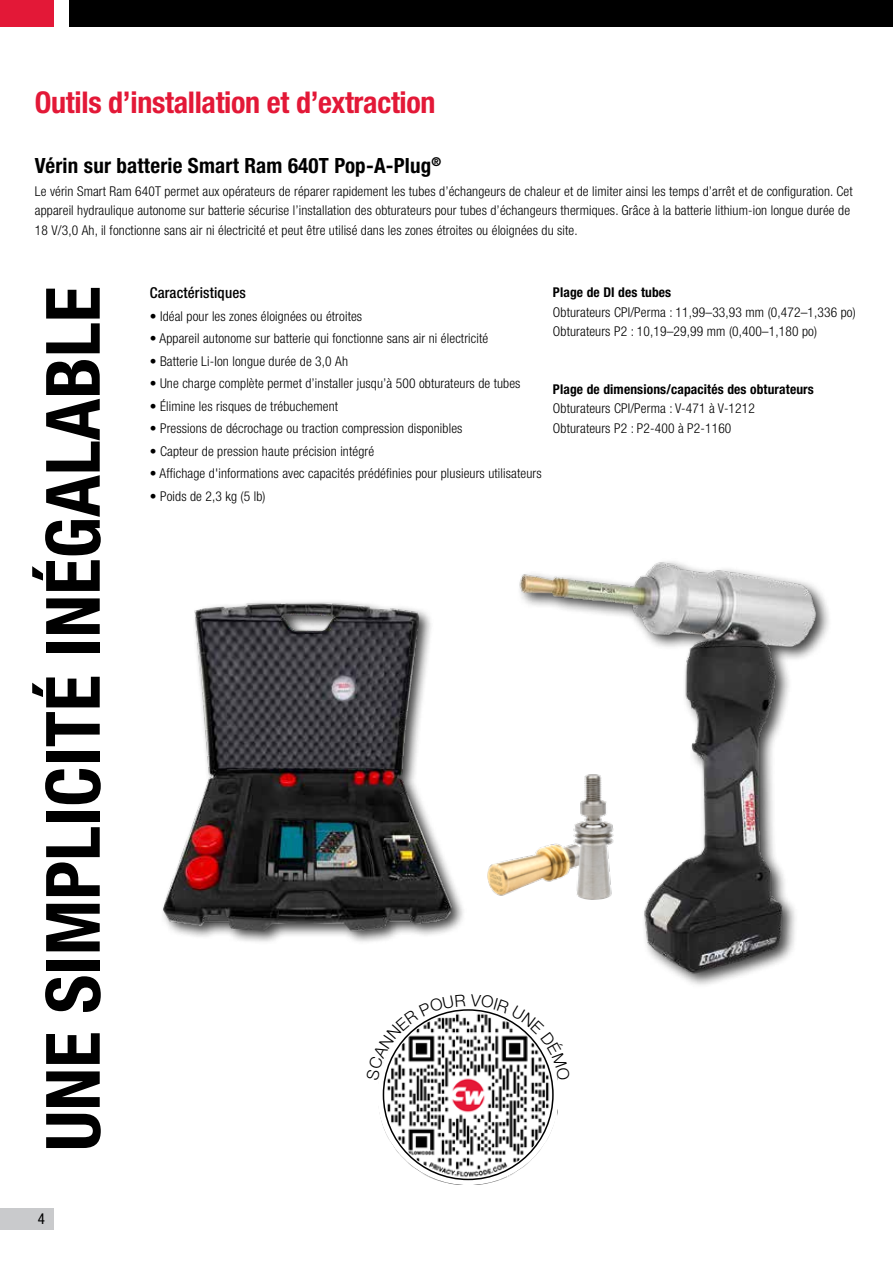
<style>
.page{position:relative;width:893px;height:1263px;background:#fff}
.page>*{position:absolute;margin:0;border:0;box-sizing:border-box;transform-origin:0 0}
.t1{font:700 condensed 75px "Helvetica Neue LT Std";color:#000}
.t2{font:700 condensed 30px "Helvetica Neue LT Std";letter-spacing:-.01em;color:#e31837}
.t3{font:700 condensed 21px "Helvetica Neue LT Std";letter-spacing:.01em;color:#000}
.t4{font:500 condensed 15px "Helvetica Neue LT Std";letter-spacing:.01em;color:#000}
.t5{font:condensed 15px "Helvetica Neue LT Std";color:#000}
.t6{font:300 condensed 13.5px/19.5px "Helvetica Neue LT Std";letter-spacing:.01em;color:#000}
.t7{font:700 condensed 13.5px "Helvetica Neue LT Std";letter-spacing:.01em;color:#000}
</style>
<div class="page">
<div style="left:0;top:1208px;width:54px;height:21px;background:#c9cacc"></div>
<div style="left:70px;top:0;width:823px;height:27px;background:#000"></div>
<div style="left:0;top:0;width:54px;height:27px;background:#e31837"></div>
<img style="left:519px;top:561px;width:310px;height:420px">
<img style="left:163px;top:602px;width:299px;height:340px">
<img style="left:382px;top:1017px;width:176px;height:167px">
<div style="left:377px;top:1004px;width:182px;height:181px;border:8px solid #fff;border-radius:50%"></div>
<img style="left:487px;top:772px;width:129px;height:129px">
<svg style="left:378px;top:1004px;width:87px;height:76px"></svg>
<svg style="left:471px;top:1004px;width:87px;height:76px"></svg>
<h2 class="t2" style="left:35px;top:84px;width:402px">Outils d’installation et d’extraction</h2>
<h3 class="t3" style="left:35px;top:153px;width:408px">Vérin sur batterie Smart Ram 640T Pop-A-Plug<sup>®</sup></h3>
<p class="t6" style="left:35px;top:181px;width:819px">Le vérin Smart Ram 640T permet aux opérateurs de réparer rapidement les tubes d’échangeurs de chaleur et de limiter ainsi les temps d’arrêt et de configuration. Cet appareil hydraulique autonome sur batterie sécurise l’installation des obturateurs pour tubes d’échangeurs thermiques. Grâce à la batterie lithium-ion longue durée de<br>18 V/3,0 Ah, il fonctionne sans air ni électricité et peut être utilisé dans les zones étroites ou éloignées du site.</p>
<h1 class="t1" style="left:28px;top:1151px;width:866px;rotate:-90deg">UNE SIMPLICITÉ INÉGALABLE</h1>
<p class="t5" style="left:38px;top:1210px;width:9px">4</p>
<p class="t4" style="left:150px;top:284px;width:98px">Caractéristiques</p>
<p class="t6" style="left:150px;top:306px;width:214px">• Idéal pour les zones éloignées ou étroites</p>
<p class="t6" style="left:150px;top:329px;width:340px">• Appareil autonome sur batterie qui fonctionne sans air ni électricité</p>
<p class="t6" style="left:150px;top:351px;width:200px">• Batterie Li-Ion longue durée de 3,0 Ah</p>
<p class="t6" style="left:150px;top:374px;width:372px">• Une charge complète permet d’installer jusqu’à 500 obturateurs de tubes</p>
<p class="t6" style="left:150px;top:396px;width:190px">• Élimine les risques de trébuchement</p>
<p class="t6" style="left:150px;top:419px;width:314px">• Pressions de décrochage ou traction compression disponibles</p>
<p class="t6" style="left:150px;top:441px;width:226px">• Capteur de pression haute précision intégré</p>
<p class="t6" style="left:150px;top:464px;width:393px">• Affichage d'informations avec capacités prédéfinies pour plusieurs utilisateurs</p>
<p class="t6" style="left:150px;top:486px;width:117px">• Poids de 2,3 kg (5 lb)</p>
<p class="t7" style="left:553px;top:284px;width:120px">Plage de DI des tubes</p>
<p class="t6" style="left:553px;top:302px;width:304px">Obturateurs CPI/Perma : 11,99–33,93 mm (0,472–1,336 po)<br>Obturateurs P2 : 10,19–29,99 mm (0,400–1,180 po)</p>
<p class="t7" style="left:553px;top:381px;width:262px">Plage de dimensions/capacités des obturateurs</p>
<p class="t6" style="left:553px;top:399px;width:204px">Obturateurs CPI/Perma : V-471 à V-1212<br>Obturateurs P2 : P2-400 à P2-1160</p>
</div>
